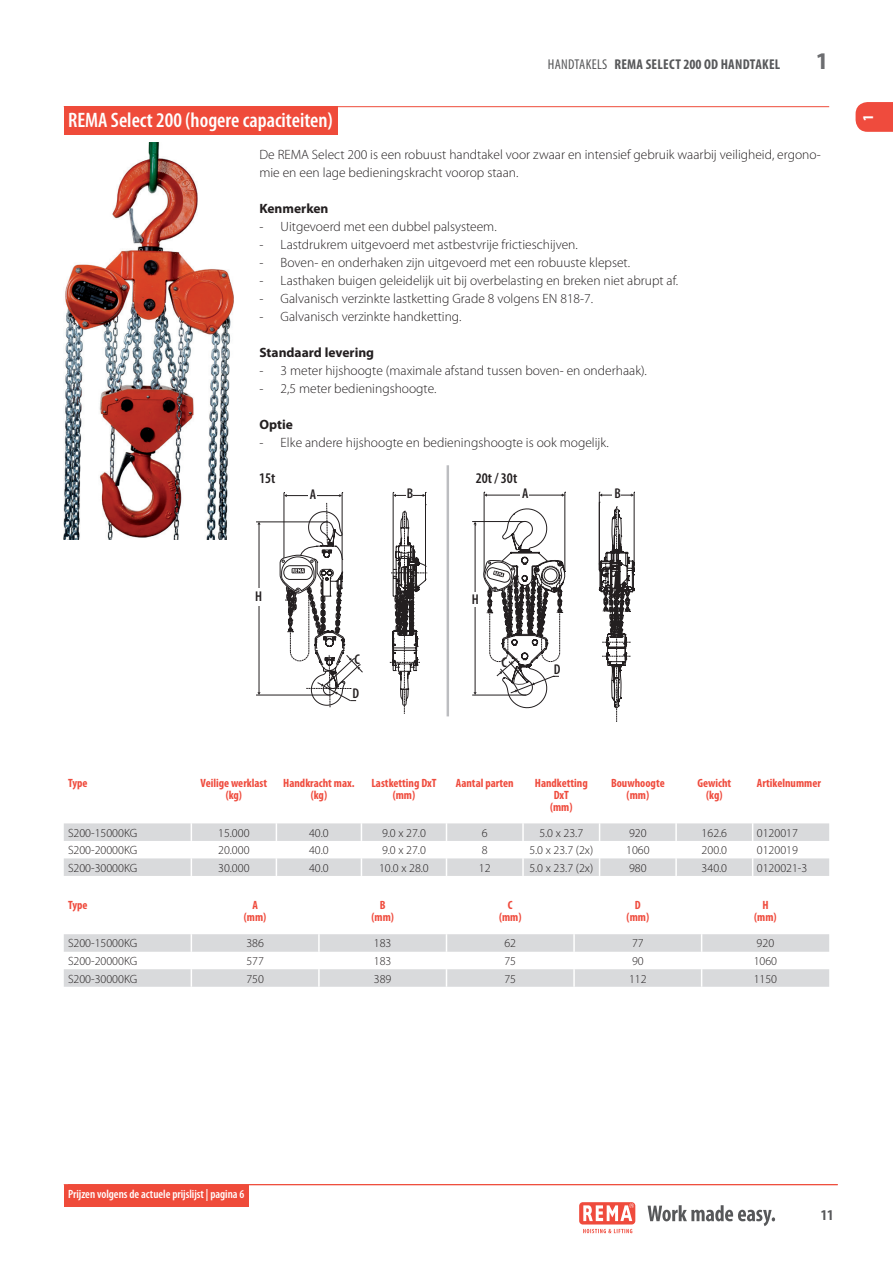
<style>
.page{position:relative;width:893px;height:1263px;background:#fff}
.page>*{position:absolute;margin:0;border:0;box-sizing:border-box;transform-origin:0 0}
.t1{font:700 24px "Myriad Pro";color:#6c6d70}
.artikelgroep{font:600 condensed 21px "Myriad Pro";color:#fff}
.t2{font:700 condensed 15px "Myriad Pro";color:#57585a}
.t3{font:700 condensed 15px "Myriad Pro";color:#fff}
.t4{font:600 condensed 14.85px "Myriad Pro";color:#231f20}
.t5{font:700 condensed 14.25px "Myriad Pro";letter-spacing:.02em;color:#57585a}
.t6{font:600 condensed 14.25px "Myriad Pro";color:#231f20}
.artgr_omschrijving{font:300 13.5px/18px "Myriad Pro";color:#231f20}
.artgr_levering_h{font:700 13.5px "Myriad Pro";color:#231f20}
.artgr_specificatie_h{font:700 13.5px "Myriad Pro";color:#231f20}
.cell_c{font:300 12px "Myriad Pro";color:#231f20}
.cell_c_h{font:700 condensed 12px/12px "Myriad Pro";color:#ef4b3d;text-align:center}
.cell_l{font:300 12px "Myriad Pro";color:#231f20}
.verwijzing_prsl{font:600 condensed 12px "Myriad Pro";color:#fff}
.cell_artnr{font:300 12px "Myriad Pro";color:#231f20}
.cell_artnr_h{font:700 condensed 12px "Myriad Pro";color:#ef4b3d}
.cell_l_h{font:700 condensed 12px "Myriad Pro";color:#ef4b3d}
.s1{font-weight:400}
</style>
<div class="page">
<div style="left:579px;top:1202px;width:56px;height:22px;background:#ef4b3d;border-radius:4px"></div>
<svg style="left:583px;top:1203px;width:51px;height:18px"></svg>
<svg style="left:583px;top:1229px;width:49px;height:4px"></svg>
<svg style="left:648px;top:1205px;width:127px;height:21px"></svg>
<svg style="left:855px;top:102px;width:38px;height:30px"></svg>
<hr style="left:64px;top:106px;width:765px;height:1px;background:#ef4b3a">
<div style="left:64px;top:107px;width:273px;height:28px;background:#ef4b3a"></div>
<hr style="left:447px;top:465px;width:2px;height:251px;background:#bcbdc0">
<hr style="left:256px;top:695px;width:74px;height:1px;background:#231f20">
<hr style="left:256px;top:522px;width:71px;height:1px;background:#231f20">
<hr style="left:259px;top:524px;width:1px;height:169px;background:#231f20">
<hr style="left:258px;top:588px;width:3px;height:18px;background:#fff">
<svg style="left:280px;top:492px;width:148px;height:222px"></svg>
<svg style="left:472px;top:492px;width:163px;height:230px"></svg>
<svg style="left:64px;top:823px;width:765px;height:53px"></svg>
<svg style="left:64px;top:934px;width:765px;height:53px"></svg>
<img style="left:64px;top:143px;width:170px;height:396px">
<hr style="left:64px;top:1184px;width:774px;height:1px;background:#ef4b3a">
<div style="left:64px;top:1184px;width:185px;height:22px;background:#ef4b3a"></div>
<p class="t5" style="left:548px;top:57px;width:234px"><span class="s1">HANDTAKELS</span> REMA Select 200 OD handtakel</p>
<h1 class="t1" style="left:815px;top:47px;width:15px">1</h1>
<p class="artikelgroep" style="left:68px;top:108px;width:266px">REMA Select 200 (hogere capaciteiten)</p>
<p class="artgr_omschrijving" style="left:259px;top:146px;width:563px">De REMA Select 200 is een robuust handtakel voor zwaar en intensief gebruik waarbij veiligheid, ergono&shy;mie en een lage bedieningskracht voorop staan.</p>
<p class="artgr_specificatie_h" style="left:259px;top:201px;width:71px">Kenmerken</p>
<p class="artgr_omschrijving" style="left:259px;top:218px;width:239px">- Uitgevoerd met een dubbel palsysteem.</p>
<p class="artgr_omschrijving" style="left:259px;top:236px;width:320px">- Lastdrukrem uitgevoerd met astbestvrije frictieschijven.</p>
<p class="artgr_omschrijving" style="left:259px;top:254px;width:372px">- Boven- en onderhaken zijn uitgevoerd met een robuuste klepset.</p>
<p class="artgr_omschrijving" style="left:259px;top:272px;width:420px">- Lasthaken buigen geleidelijk uit bij overbelasting en breken niet abrupt af.</p>
<p class="artgr_omschrijving" style="left:259px;top:290px;width:335px">- Galvanisch verzinkte lastketting Grade 8 volgens EN 818-7.</p>
<p class="artgr_omschrijving" style="left:259px;top:308px;width:204px">- Galvanisch verzinkte handketting.</p>
<p class="artgr_levering_h" style="left:259px;top:345px;width:116px">Standaard levering</p>
<p class="artgr_omschrijving" style="left:259px;top:362px;width:389px">- 3 meter hijshoogte (maximale afstand tussen boven- en onderhaak).</p>
<p class="artgr_omschrijving" style="left:259px;top:380px;width:179px">- 2,5 meter bedieningshoogte.</p>
<p class="artgr_levering_h" style="left:259px;top:417px;width:35px">Optie</p>
<p class="artgr_omschrijving" style="left:259px;top:434px;width:351px">- Elke andere hijshoogte en bedieningshoogte is ook mogelijk.</p>
<p class="t4" style="left:259px;top:470px;width:18px">15t</p>
<p class="t6" style="left:310px;top:486px;width:8px">A</p>
<p class="t6" style="left:407px;top:486px;width:8px">B</p>
<p class="t4" style="left:476px;top:470px;width:43px">20t / 30t</p>
<p class="t6" style="left:522px;top:485px;width:8px">A</p>
<p class="t6" style="left:615px;top:485px;width:8px">B</p>
<p class="t6" style="left:255px;top:589px;width:8px">H</p>
<p class="t6" style="left:354px;top:651px;width:7px">C</p>
<p class="t6" style="left:352px;top:686px;width:8px">D</p>
<p class="t6" style="left:472px;top:591px;width:8px">H</p>
<p class="t6" style="left:501px;top:654px;width:7px">C</p>
<p class="t6" style="left:554px;top:662px;width:8px">D</p>
<p class="cell_l_h" style="left:68px;top:776px;width:21px">Type</p>
<p class="cell_c_h" style="left:201px;top:777px;width:68px">Veilige werklast</p>
<p class="cell_c_h" style="left:226px;top:789px;width:18px">(kg)</p>
<p class="cell_c_h" style="left:283px;top:777px;width:73px">Handkracht max.</p>
<p class="cell_c_h" style="left:311px;top:789px;width:18px">(kg)</p>
<p class="cell_c_h" style="left:371px;top:777px;width:66px">Lastketting DxT</p>
<p class="cell_c_h" style="left:393px;top:789px;width:24px">(mm)</p>
<p class="cell_c_h" style="left:456px;top:777px;width:59px">Aantal parten</p>
<p class="cell_c_h" style="left:535px;top:777px;width:54px">Handketting<br>DxT</p>
<p class="cell_c_h" style="left:550px;top:801px;width:24px">(mm)</p>
<p class="cell_c_h" style="left:611px;top:777px;width:55px">Bouwhoogte</p>
<p class="cell_c_h" style="left:627px;top:789px;width:24px">(mm)</p>
<p class="cell_c_h" style="left:697px;top:777px;width:35px">Gewicht</p>
<p class="cell_c_h" style="left:706px;top:789px;width:18px">(kg)</p>
<p class="cell_artnr_h" style="left:757px;top:776px;width:65px">Artikelnummer</p>
<p class="cell_l" style="left:68px;top:826px;width:71px">S200-15000KG</p>
<p class="cell_c" style="left:218px;top:826px;width:33px">15.000</p>
<p class="cell_c" style="left:309px;top:826px;width:21px">40.0</p>
<p class="cell_c" style="left:382px;top:826px;width:45px">9.0 x 27.0</p>
<p class="cell_c" style="left:482px;top:826px;width:7px">6</p>
<p class="cell_c" style="left:539px;top:826px;width:45px">5.0 x 23.7</p>
<p class="cell_c" style="left:629px;top:826px;width:19px">920</p>
<p class="cell_c" style="left:702px;top:826px;width:27px">162.6</p>
<p class="cell_artnr" style="left:757px;top:826px;width:42px">0120017</p>
<p class="cell_l" style="left:68px;top:843px;width:71px">S200-20000KG</p>
<p class="cell_c" style="left:218px;top:843px;width:33px">20.000</p>
<p class="cell_c" style="left:309px;top:843px;width:21px">40.0</p>
<p class="cell_c" style="left:382px;top:843px;width:45px">9.0 x 27.0</p>
<p class="cell_c" style="left:482px;top:843px;width:7px">8</p>
<p class="cell_c" style="left:529px;top:843px;width:65px">5.0 x 23.7 (2x)</p>
<p class="cell_c" style="left:626px;top:843px;width:25px">1060</p>
<p class="cell_c" style="left:702px;top:843px;width:27px">200.0</p>
<p class="cell_artnr" style="left:757px;top:843px;width:42px">0120019</p>
<p class="cell_l" style="left:68px;top:861px;width:71px">S200-30000KG</p>
<p class="cell_c" style="left:218px;top:861px;width:33px">30.000</p>
<p class="cell_c" style="left:309px;top:861px;width:21px">40.0</p>
<p class="cell_c" style="left:379px;top:861px;width:51px">10.0 x 28.0</p>
<p class="cell_c" style="left:479px;top:861px;width:13px">12</p>
<p class="cell_c" style="left:529px;top:861px;width:65px">5.0 x 23.7 (2x)</p>
<p class="cell_c" style="left:629px;top:861px;width:19px">980</p>
<p class="cell_c" style="left:702px;top:861px;width:27px">340.0</p>
<p class="cell_artnr" style="left:757px;top:861px;width:52px">0120021-3</p>
<p class="cell_l_h" style="left:68px;top:899px;width:21px">Type</p>
<p class="cell_c_h" style="left:252px;top:900px;width:7px">A</p>
<p class="cell_c_h" style="left:244px;top:912px;width:24px">(mm)</p>
<p class="cell_c_h" style="left:508px;top:900px;width:6px">C</p>
<p class="cell_c_h" style="left:499px;top:912px;width:24px">(mm)</p>
<p class="cell_c_h" style="left:380px;top:900px;width:7px">B</p>
<p class="cell_c_h" style="left:371px;top:912px;width:24px">(mm)</p>
<p class="cell_c_h" style="left:635px;top:900px;width:6px">D</p>
<p class="cell_c_h" style="left:627px;top:912px;width:24px">(mm)</p>
<p class="cell_c_h" style="left:762px;top:900px;width:6px">H</p>
<p class="cell_c_h" style="left:754px;top:912px;width:24px">(mm)</p>
<p class="cell_l" style="left:68px;top:937px;width:71px">S200-15000KG</p>
<p class="cell_c" style="left:246px;top:937px;width:19px">386</p>
<p class="cell_c" style="left:374px;top:937px;width:19px">183</p>
<p class="cell_c" style="left:504px;top:937px;width:13px">62</p>
<p class="cell_c" style="left:632px;top:937px;width:13px">77</p>
<p class="cell_c" style="left:757px;top:937px;width:19px">920</p>
<p class="cell_l" style="left:68px;top:954px;width:71px">S200-20000KG</p>
<p class="cell_c" style="left:246px;top:954px;width:19px">577</p>
<p class="cell_c" style="left:374px;top:954px;width:19px">183</p>
<p class="cell_c" style="left:504px;top:954px;width:13px">75</p>
<p class="cell_c" style="left:632px;top:954px;width:13px">90</p>
<p class="cell_c" style="left:754px;top:954px;width:25px">1060</p>
<p class="cell_l" style="left:68px;top:972px;width:71px">S200-30000KG</p>
<p class="cell_c" style="left:246px;top:972px;width:19px">750</p>
<p class="cell_c" style="left:374px;top:972px;width:19px">389</p>
<p class="cell_c" style="left:504px;top:972px;width:13px">75</p>
<p class="cell_c" style="left:629px;top:972px;width:19px">112</p>
<p class="cell_c" style="left:754px;top:972px;width:25px">1150</p>
<p class="t3" style="left:860px;top:121px;width:8px;rotate:-90deg">1</p>
<p class="verwijzing_prsl" style="left:68px;top:1187px;width:178px">Prijzen volgens de actuele prijslijst | pagina 6</p>
<p class="t2" style="left:821px;top:1206px;width:14px">11</p>
</div>
